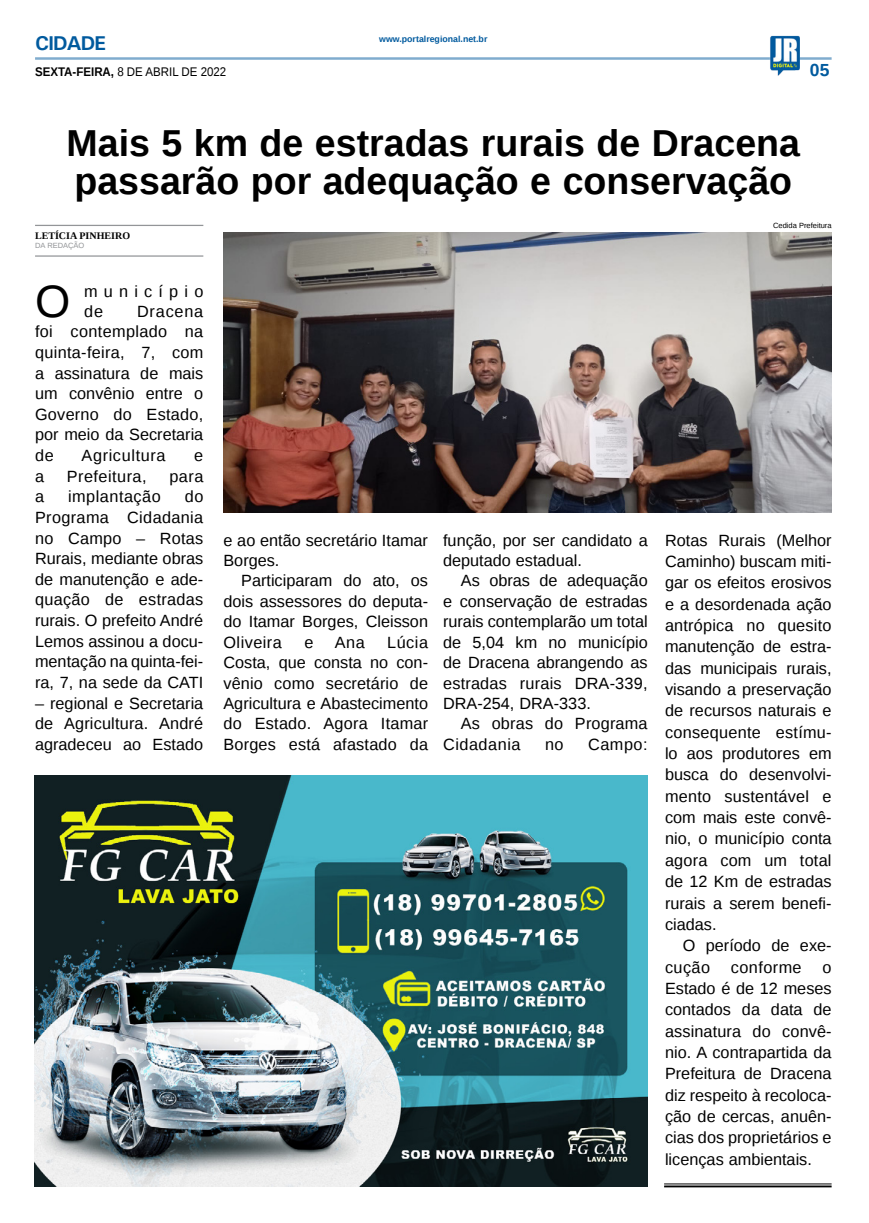
<style>
.page{position:relative;width:869px;height:1223px;background:#fff}
.page>*{position:absolute;margin:0;border:0;box-sizing:border-box;transform-origin:0 0}
.MATÉRIA{font:45.38px "Liberation Sans";color:#000}
.TÍTULO{font:700 37.5px/37.5px "Liberation Sans";color:#000}
.TITULO_PG{font:700 20px "Univers";letter-spacing:-.04em;color:#005a9e}
.TÍTULO-2{font:700 17.5px "Liberation Sans";color:#005a9e}
.MATÉRIA-2{font:16.25px/21.4px "Liberation Sans";color:#000;text-align:justify}
.MATÉRIA-3{font:16.25px "Liberation Sans";letter-spacing:.03em;color:#000}
.MATÉRIA-4{font:16.25px/20px "Liberation Sans";letter-spacing:.38em;color:#000}
.MATÉRIA-5{font:16.25px "Liberation Sans";letter-spacing:.04em;color:#000}
.MATÉRIA-6{font:16.25px "Liberation Sans";letter-spacing:.025em;color:#000}
.DATA_PG{font:12.5px "Liberation Sans";color:#000;scale:.92 1}
.CRÉDITO_NOME{font:700 10px "Liberation Serif";color:#000}
.DATA_PG-2{font:700 8.75px "Liberation Sans";color:#005a9e}
.CRÉDITO_FOTO{font:7.5px "Liberation Sans";color:#000}
.CRÉDITO_MATÉRIA{font:7.5px "Liberation Sans";color:#939598}
.s1{font-weight:700}
</style>
<div class="page">
<hr style="left:35px;top:57px;width:796px;height:3px;background:#005a9e">
<img style="left:769px;top:36px;width:30px;height:40px">
<img style="left:35px;top:776px;width:612px;height:410px">
<hr style="left:663px;top:1183px;width:168px;height:1px;background:#000101">
<hr style="left:663px;top:1185px;width:168px;height:2px;background:#000101">
<img style="left:223px;top:232px;width:608px;height:280px">
<hr style="left:35px;top:225px;width:168px;height:1px;background:#939598">
<hr style="left:35px;top:255px;width:168px;height:2px;background:#939598">
<p class="TITULO_PG" style="left:35px;top:31px;width:72px">CIDADE</p>
<p class="DATA_PG" style="left:35px;top:65px;width:209px"><span class="s1">SEXTA-FEIRA,</span> 8 DE ABRIL DE 2022</p>
<p class="DATA_PG-2" style="left:379px;top:33px;width:110px">www.portalregional.net.br</p>
<p class="TÍTULO-2" style="left:809px;top:58px;width:21px">05</p>
<p class="TÍTULO" style="left:67px;top:124px;width:734px">Mais 5 km de estradas rurais de Dracena passarão por adequação e conservação</p>
<p class="CRÉDITO_NOME" style="left:35px;top:229px;width:96px">LETÍCIA PINHEIRO</p>
<p class="CRÉDITO_MATÉRIA" style="left:35px;top:241px;width:51px">DA REDAÇÃO</p>
<p class="MATÉRIA" style="left:35px;top:275px;width:37px">O</p>
<p class="MATÉRIA-4" style="left:84px;top:282px;width:121px">município de</p>
<p class="CRÉDITO_FOTO" style="left:772px;top:222px;width:60px">Cedida Prefeitura</p>
<p class="MATÉRIA-2" style="left:35px;top:301px;width:170px;line-height:20.6px;text-indent:102px">Dracena foi contemplado na quinta-feira, 7, com a assinatura de mais um convênio entre o Governo do Estado, por meio da Secretaria de</p>
<p class="MATÉRIA-5" style="left:81px;top:446px;width:85px">Agricultura</p>
<p class="MATÉRIA-2" style="left:194px;top:445px;width:11px">e</p>
<p class="MATÉRIA-2" style="left:35px;top:466px;width:11px">a</p>
<p class="MATÉRIA-3" style="left:67px;top:467px;width:81px">Prefeitura,</p>
<p class="MATÉRIA-2" style="left:169px;top:466px;width:35px">para</p>
<p class="MATÉRIA-2" style="left:35px;top:486px;width:11px">a</p>
<p class="MATÉRIA-3" style="left:68px;top:487px;width:94px">implantação</p>
<p class="MATÉRIA-2" style="left:35px;top:487px;width:170px;line-height:20.6px;text-indent:150px">do Programa Cidadania no Campo – Rotas Rurais, mediante obras de manutenção e ade&shy;quação de estradas rurais. O prefeito André Lemos assinou a docu&shy;mentação na quinta-fei&shy;ra, 7, na sede da CATI</p>
<p class="MATÉRIA-2" style="left:35px;top:693px;width:170px;line-height:20.6px">– regional e Secretaria de Agricultura. André agradeceu ao Estado</p>
<p class="MATÉRIA-2" style="left:223px;top:530px;width:206px;line-height:20.4px">e ao então secretário Itamar<br>Borges.</p>
<p class="MATÉRIA-2" style="left:223px;top:571px;width:206px;line-height:20.4px;text-indent:18px">Participaram do ato, os dois assessores do deputa&shy;do Itamar Borges, Cleisson Oliveira</p>
<p class="MATÉRIA-2" style="left:223px;top:632px;width:206px;line-height:20.4px;text-indent:164px">Lúcia Costa, que consta no con&shy;vênio como secretário de Agricultura e Abastecimento do Estado. Agora Itamar Borges está afastado da</p>
<p class="MATÉRIA-2" style="left:304px;top:632px;width:11px">e</p>
<p class="MATÉRIA-2" style="left:335px;top:632px;width:31px">Ana</p>
<p class="MATÉRIA-2" style="left:443px;top:530px;width:206px;line-height:20.4px">função, por ser candidato a deputado estadual.</p>
<p class="MATÉRIA-2" style="left:443px;top:571px;width:206px;line-height:20.4px;text-indent:18px">As obras de adequação e conservação de estradas rurais contemplarão um total de 5,04 km no município de Dracena abrangendo as estradas rurais DRA-339, DRA-254, DRA-333.</p>
<p class="MATÉRIA-2" style="left:443px;top:714px;width:206px;line-height:20.4px;text-indent:18px">As obras do Programa<br>Cidadania</p>
<p class="MATÉRIA-2" style="left:544px;top:734px;width:20px">no</p>
<p class="MATÉRIA-2" style="left:588px;top:734px;width:61px">Campo:</p>
<p class="MATÉRIA-2" style="left:664px;top:530px;width:168px">Rotas Rurais (Melhor Caminho) buscam miti&shy;gar os efeitos erosivos e a desordenada ação antrópica no quesito manutenção de estra&shy;das municipais rurais, visando a preservação de recursos naturais e consequente estímu&shy;lo aos produtores em busca do desenvolvi&shy;mento sustentável e com mais este convê&shy;nio, o município conta agora com um total de 12 Km de estradas rurais a serem benefi&shy;ciadas.</p>
<p class="MATÉRIA-2" style="left:664px;top:935px;width:168px;text-indent:18px">O período de exe&shy;cução</p>
<p class="MATÉRIA-6" style="left:730px;top:957px;width:72px">conforme</p>
<p class="MATÉRIA-2" style="left:664px;top:957px;width:168px;text-indent:157px">o Estado é de 12 meses contados da data de assinatura do convê&shy;nio. A contrapartida da Prefeitura de Dracena diz respeito à recoloca&shy;ção de cercas, anuên&shy;cias dos proprietários e licenças ambientais.</p>
</div>
